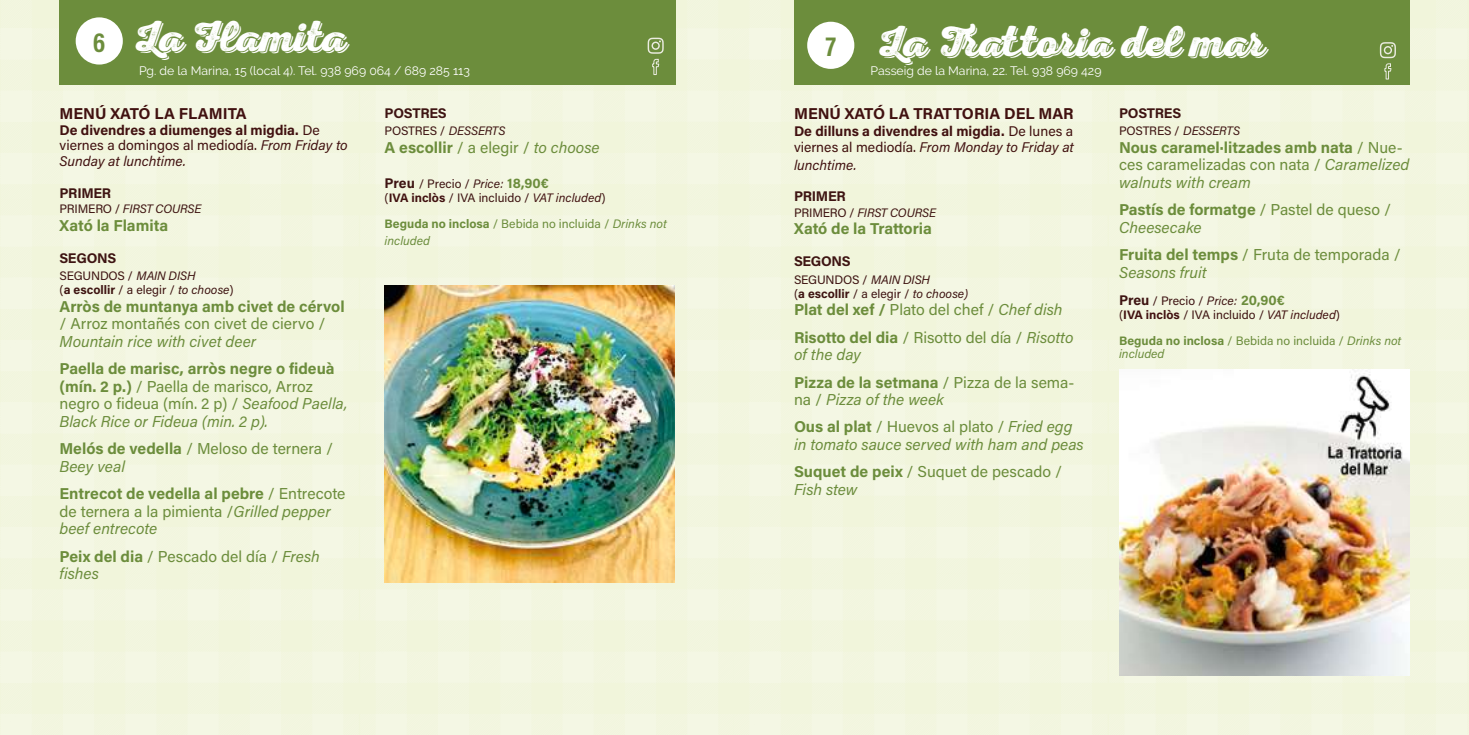
<style>
.page{position:relative;width:1469px;height:735px;background:#fff}
.page>*{position:absolute;margin:0;border:0;box-sizing:border-box;transform-origin:0 0}
.t1{font:43.75px "Nexa Rust Script B Shadow 2";color:#fff}
.t2{font:700 28px "Acumin Pro Cond";color:#6c8d3c}
.t3{font:15.75px/17.5px "Acumin Pro";color:#6c8d3c}
.t4{font:700 15.75px/27.5px "Acumin Pro";color:#6c8d3c}
.t5{font:italic 15.75px/27.5px "Acumin Pro";color:#6c8d3c}
.t6{font:700 15.75px "Acumin Pro";color:#411110}
.t7{font:700 14px/15.8px "Acumin Pro";color:#411110}
.t8{font:700 14px "Acumin Pro";letter-spacing:-.02em;color:#3e1412}
.t9{font:italic 14px "Acumin Pro";color:#411110}
.t10{font:12.25px/14px "Acumin Pro";letter-spacing:-.005em;color:#3e1412}
.t11{font:12.25px/17.5px "Acumin Pro";color:#6c8d3c}
.t12{font:12.25px "Raleway";color:#fff}
.t13{font:italic 12.25px "Acumin Pro";letter-spacing:-.01em;color:#3e1412}
.s1{font-weight:400}
.s2{font-weight:400;font-style:italic}
.s3{font-style:normal}
.s4{font-style:italic}
.s5{font-weight:700}
.s6{font-weight:700;font-size:14px}
.s7{font-weight:700;font-size:14px;color:#6c8d3c}
.s8{font-weight:700;color:#411110}
.s9{font-style:italic;color:#411110}
.s10{font-weight:700;font-style:normal}
</style>
<div class="page">
<div style="left:0;top:0;width:359px;height:199px;background:#f2f6df"></div>
<div style="left:360px;top:0;width:374px;height:199px;background:#f2f6df"></div>
<div style="left:0;top:199px;width:359px;height:374px;background:#f2f6df"></div>
<div style="left:360px;top:199px;width:374px;height:374px;background:#f2f5df"></div>
<div style="left:0;top:573px;width:359px;height:161px;background:#f2f6df"></div>
<div style="left:360px;top:573px;width:374px;height:161px;background:#f2f6df"></div>
<div style="left:734px;top:0;width:373px;height:199px;background:#f2f6df"></div>
<div style="left:1108px;top:0;width:360px;height:199px;background:#f2f6df"></div>
<div style="left:734px;top:199px;width:373px;height:374px;background:#f2f6df"></div>
<div style="left:1108px;top:199px;width:360px;height:374px;background:#f2f6df"></div>
<div style="left:734px;top:573px;width:373px;height:161px;background:#f2f6df"></div>
<div style="left:1108px;top:573px;width:360px;height:161px;background:#f2f5df"></div>
<div style="left:60px;top:0;width:616px;height:84px;background:#6c8d3c"></div>
<img style="left:384px;top:285px;width:291px;height:297px">
<div style="left:794px;top:0;width:615px;height:84px;background:#6c8d3c"></div>
<img style="left:1119px;top:370px;width:290px;height:305px">
<div style="left:807px;top:22px;width:47px;height:47px;background:#fff;border-radius:50%"></div>
<div style="left:76px;top:17px;width:47px;height:47px;background:#fff;border-radius:50%"></div>
<svg style="left:647px;top:38px;width:16px;height:37px"></svg>
<svg style="left:1379px;top:42px;width:16px;height:38px"></svg>
<h1 class="t1" style="left:131px;top:11px;width:216px">La Flamita</h1>
<h2 class="t2" style="left:93px;top:24px;width:14px">6</h2>
<h1 class="t1" style="left:874px;top:16px;width:391px">La Trattoria del mar</h1>
<h2 class="t2" style="left:825px;top:28px;width:12px">7</h2>
<p class="t12" style="left:139px;top:64px;width:332px">Pg. de la Marina, 15 (local 4). Tel. 938 969 064 / 689 285 113</p>
<p class="t12" style="left:870px;top:64px;width:232px">Passeig de la Marina, 22. Tel. 938 969 429</p>
<p class="t6" style="left:60px;top:102px;width:189px">MENÚ XATÓ LA FLAMITA</p>
<p class="t7" style="left:60px;top:121px;width:290px">De divendres a diumenges al migdia. <span class="s1">De viernes a domingos al mediodía.</span> <span class="s2">From Friday to<br>Sunday at lunchtime.</span></p>
<p class="t8" style="left:60px;top:183px;width:53px">PRIMER</p>
<p class="t13" style="left:60px;top:200px;width:143px"><span class="s3">PRIMERO /</span> FIRST COURSE</p>
<p class="t4" style="left:60px;top:211px;width:110px">Xató la Flamita</p>
<p class="t8" style="left:60px;top:247px;width:58px">SEGONS</p>
<p class="t10" style="left:60px;top:268px;width:175px">SEGUNDOS / <span class="s4">MAIN DISH<br></span>(<span class="s5">a escollir</span> / a elegir / <span class="s4">to choose</span>)</p>
<p class="t4" style="left:60px;top:291px;width:286px">Arròs de muntanya amb civet de cérvol</p>
<p class="t3" style="left:60px;top:314px;width:267px">/ Arroz montañés con civet de ciervo /</p>
<p class="t5" style="left:60px;top:326px;width:198px">Mountain rice with civet deer</p>
<p class="t3" style="left:60px;top:359px;width:289px"><span class="s5">Paella de marisc, arròs negre o fideuà (mín. 2 p.)</span> / Paella de marisco, Arroz negro o fideua (mín. 2 p) / <span class="s4">Seafood Paella, Black Rice or Fideua (min. 2 p).</span></p>
<p class="t3" style="left:60px;top:439px;width:275px"><span class="s5">Melós de vedella</span> / Meloso de ternera /<br><span class="s4">Beey veal</span></p>
<p class="t3" style="left:60px;top:484px;width:287px"><span class="s5">Entrecot de vedella al pebre</span> / Entrecote de ternera a la pimienta /<span class="s4">Grilled pepper beef entrecote</span></p>
<p class="t3" style="left:60px;top:546px;width:262px"><span class="s5">Peix del dia</span> / Pescado del día / <span class="s4">Fresh fishes</span></p>
<p class="t8" style="left:384px;top:103px;width:64px">POSTRES</p>
<p class="t10" style="left:384px;top:123px;width:122px">POSTRES / <span class="s4">DESSERTS</span></p>
<p class="t4" style="left:384px;top:133px;width:216px">A escollir <span class="s1">/ a elegir /</span> <span class="s2">to choose</span></p>
<p class="t10" style="left:384px;top:176px;width:222px"><span class="s6">Preu</span> / Precio / <span class="s4">Price:</span> <span class="s7">18,90€<br></span>(<span class="s8">IVA inclòs</span> / IVA incluido / <span class="s9">VAT included</span>)</p>
<p class="t11" style="left:384px;top:214px;width:284px"><span class="s5">Beguda no inclosa</span> / Bebida no incluida / <span class="s4">Drinks not included</span></p>
<p class="t6" style="left:794px;top:102px;width:281px">MENÚ XATÓ LA TRATTORIA DEL MAR</p>
<p class="t7" style="left:794px;top:123px;width:281px">De dilluns a divendres al migdia. <span class="s1">De lunes a viernes al mediodía.</span> <span class="s2">From Monday to Friday at</span></p>
<p class="t9" style="left:794px;top:155px;width:64px">lunchtime.</p>
<p class="t8" style="left:794px;top:186px;width:53px">PRIMER</p>
<p class="t13" style="left:794px;top:204px;width:143px"><span class="s3">PRIMERO /</span> FIRST COURSE</p>
<p class="t4" style="left:794px;top:214px;width:139px">Xató de la Trattoria</p>
<p class="t8" style="left:794px;top:251px;width:58px">SEGONS</p>
<p class="t10" style="left:794px;top:271px;width:175px">SEGUNDOS / <span class="s4">MAIN DISH<br></span>(<span class="s5">a escollir</span> / a elegir / <span class="s4">to choose)</span></p>
<p class="t3" style="left:794px;top:295px;width:281px;line-height:27.5px"><span class="s5">Plat del xef /</span> Plato del chef / <span class="s4">Chef dish<br></span><span class="s5">Risotto del dia</span> / Risotto del día / <span class="s4">Risotto</span></p>
<p class="t4" style="left:794px;top:340px;width:282px"><span class="s2">of the day<br></span>Pizza de la setmana <span class="s1">/ Pizza de la sema-</span></p>
<p class="t5" style="left:794px;top:385px;width:280px"><span class="s3">na /</span> Pizza of the week<br><span class="s10">Ous al plat</span> <span class="s3">/ Huevos al plato /</span> Fried egg</p>
<p class="t5" style="left:794px;top:430px;width:291px">in tomato sauce served with ham and peas<br><span class="s10">Suquet de peix</span> <span class="s3">/ Suquet de pescado /</span></p>
<p class="t5" style="left:794px;top:474px;width:65px">Fish stew</p>
<p class="t8" style="left:1119px;top:103px;width:64px">POSTRES</p>
<p class="t10" style="left:1119px;top:123px;width:122px">POSTRES / <span class="s4">DESSERTS</span></p>
<p class="t3" style="left:1119px;top:138px;width:292px"><span class="s5">Nous caramel·litzades amb nata</span> / Nue&shy;ces caramelizadas con nata / <span class="s4">Caramelized walnuts with cream</span></p>
<p class="t4" style="left:1119px;top:200px;width:273px;line-height:17.5px">Pastís de formatge <span class="s1">/ Pastel de queso /<br></span><span class="s2">Cheesecake</span></p>
<p class="t3" style="left:1119px;top:245px;width:283px"><span class="s5">Fruita del temps</span> / Fruta de temporada /<br><span class="s4">Seasons fruit</span></p>
<p class="t10" style="left:1119px;top:293px;width:222px"><span class="s6">Preu</span> / Precio / <span class="s4">Price:</span> <span class="s7">20,90€<br></span>(<span class="s8">IVA inclòs</span> / IVA incluido / <span class="s9">VAT included</span>)</p>
<p class="t11" style="left:1119px;top:334px;width:284px;line-height:13.1px"><span class="s5">Beguda no inclosa</span> / Bebida no incluida / <span class="s4">Drinks not included</span></p>
</div>
